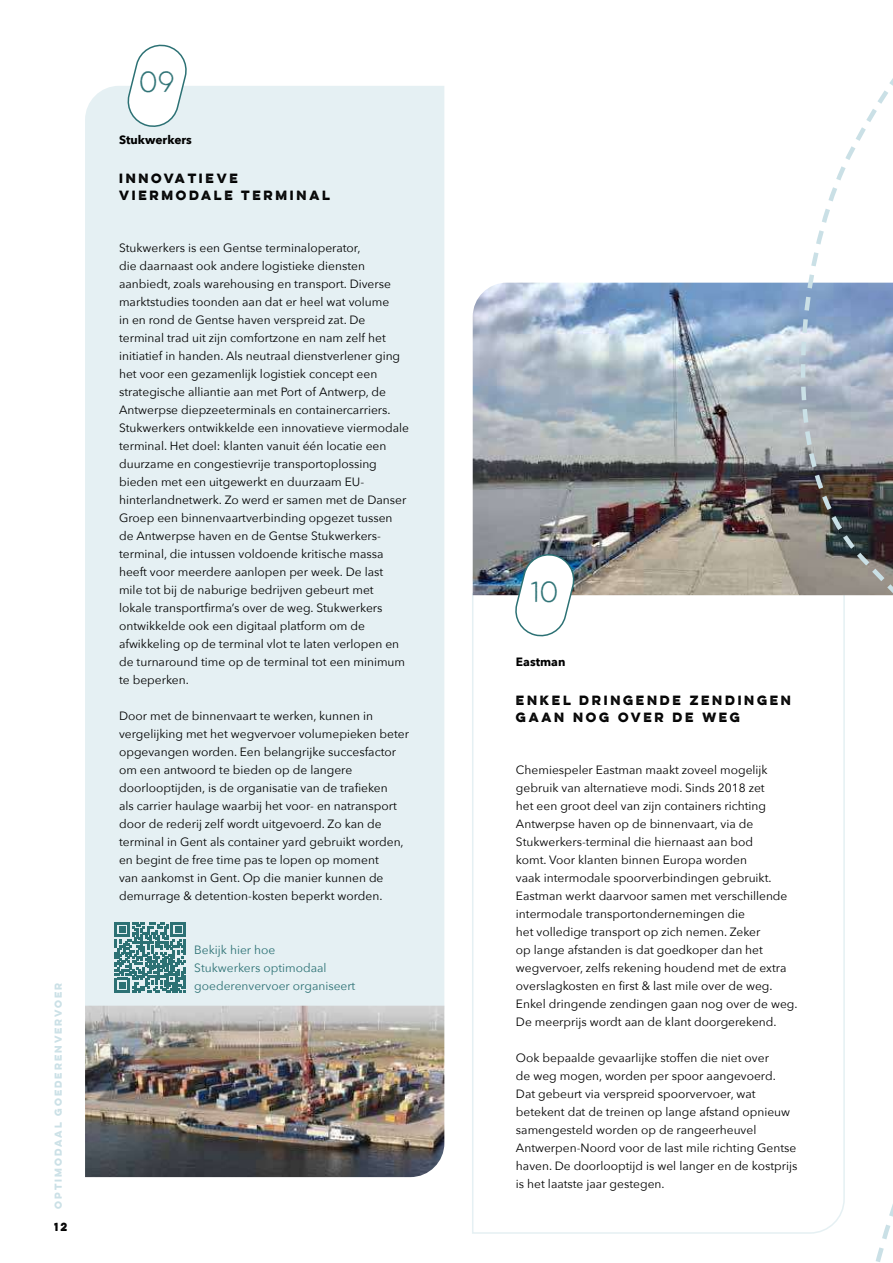
<style>
.page{position:relative;width:893px;height:1263px;background:#fff}
.page>*{position:absolute;margin:0;border:0;box-sizing:border-box;transform-origin:0 0}
.t1{font:26.1px "Lulo One";color:#2c7174}
.t2{font:12px/18px "Avenir Next";color:#000}
.t3{font:700 12px/16.5px "Lulo One";color:#000}
.t4{font:12px/18px "Avenir Next";color:#2c7174}
.t5{font:700 12px "Avenir Next";color:#000}
.t6{font:700 10.5px "Lulo One";color:#000}
.t7{font:700 9px "Lulo One";color:#cae0e6}
</style>
<div class="page">
<div style="left:85px;top:86px;width:359px;height:920px;background:#e5f0f3"></div>
<svg style="left:472px;top:592px;width:369px;height:642px"></svg>
<img style="left:85px;top:1006px;width:359px;height:171px">
<img style="left:473px;top:283px;width:368px;height:312px">
<img style="left:512px;top:552px;width:66px;height:88px">
<svg style="left:124px;top:44px;width:66px;height:87px"></svg>
<svg style="left:774px;top:168px;width:67px;height:389px"></svg>
<svg style="left:841px;top:78px;width:52px;height:1184px"></svg>
<svg style="left:115px;top:922px;width:71px;height:71px"></svg>
<p class="t7" style="left:54px;top:1209px;width:230px;rotate:-90deg">OPTIMODAAL GOEDERENVERVOER</p>
<p class="t6" style="left:54px;top:1220px;width:17px">12</p>
<h1 class="t1" style="left:139px;top:67px;width:43px">09</h1>
<p class="t5" style="left:119px;top:135px;width:74px">Stukwerkers</p>
<p class="t3" style="left:119px;top:170px;width:215px">INNOVATIEVE<br>VIERMODALE TERMINAL</p>
<p class="t2" style="left:119px;top:238px;width:292px">Stukwerkers is een Gentse terminaloperator,<br>die daarnaast ook andere logistieke diensten aanbiedt, zoals warehousing en transport. Diverse marktstudies toonden aan dat er heel wat volume<br>in en rond de Gentse haven verspreid zat. De terminal trad uit z椀樀n comfortzone en nam zelf het initiatief in handen. Als neutraal dienstverlener ging het voor een gezamenl椀樀k logistiek concept een strategische alliantie aan met Port of Antwerp, de Antwerpse diepzeeterminals en containercarriers.<br>Stukwerkers ontwikkelde een innovatieve viermodale terminal. Het doel: klanten vanuit één locatie een duurzame en congestievr椀樀e transportoplossing bieden met een uitgewerkt en duurzaam EU&shy;hinterlandnetwerk. Zo werd er samen met de Danser Groep een binnenvaartverbinding opgezet tussen de Antwerpse haven en de Gentse Stukwerkers&shy;terminal, die intussen voldoende kritische massa heeft voor meerdere aanlopen per week. De last mile tot b椀樀 de naburige bedr椀樀ven gebeurt met lokale transport昀椀rma’s over de weg. Stukwerkers ontwikkelde ook een digitaal platform om de afwikkeling op de terminal vlot te laten verlopen en de turnaround time op de terminal tot een minimum te beperken.</p>
<p class="t2" style="left:119px;top:706px;width:292px">Door met de binnenvaart te werken, kunnen in vergel椀樀king met het wegvervoer volumepieken beter opgevangen worden. Een belangr椀樀ke succesfactor om een antwoord te bieden op de langere doorloopt椀樀den, is de organisatie van de tra昀椀eken<br>als carrier haulage waarb椀樀 het voor- en natransport door de reder椀樀 zelf wordt uitgevoerd. Zo kan de terminal in Gent als container yard gebruikt worden, en begint de free time pas te lopen op moment<br>van aankomst in Gent. Op die manier kunnen de demurrage &amp; detention-kosten beperkt worden.</p>
<p class="t4" style="left:194px;top:940px;width:163px">Bek椀樀k hier hoe<br>Stukwerkers optimodaal goederenvervoer organiseert</p>
<h1 class="t1" style="left:531px;top:576px;width:35px">10</h1>
<p class="t5" style="left:516px;top:657px;width:51px">Eastman</p>
<p class="t3" style="left:516px;top:692px;width:279px">ENKEL DRINGENDE ZENDINGEN<br>GAAN NOG OVER DE WEG</p>
<p class="t2" style="left:516px;top:760px;width:283px">Chemiespeler Eastman maakt zoveel mogel椀樀k gebruik van alternatieve modi. Sinds 2018 zet<br>het een groot deel van z椀樀n containers richting Antwerpse haven op de binnenvaart, via de Stukwerkers-terminal die hiernaast aan bod<br>komt. Voor klanten binnen Europa worden<br>vaak intermodale spoorverbindingen gebruikt.<br>Eastman werkt daarvoor samen met verschillende intermodale transportondernemingen die<br>het volledige transport op zich nemen. Zeker<br>op lange afstanden is dat goedkoper dan het wegvervoer, zelfs rekening houdend met de extra overslagkosten en 昀椀rst &amp; last mile over de weg.<br>Enkel dringende zendingen gaan nog over de weg.<br>De meerpr椀樀s wordt aan de klant doorgerekend.</p>
<p class="t2" style="left:516px;top:1048px;width:283px">Ook bepaalde gevaarl椀樀ke stoffen die niet over<br>de weg mogen, worden per spoor aangevoerd.<br>Dat gebeurt via verspreid spoorvervoer, wat betekent dat de treinen op lange afstand opnieuw samengesteld worden op de rangeerheuvel Antwerpen-Noord voor de last mile richting Gentse haven. De doorloopt椀樀d is wel langer en de kostpr椀樀s is het laatste jaar gestegen.</p>
</div>
